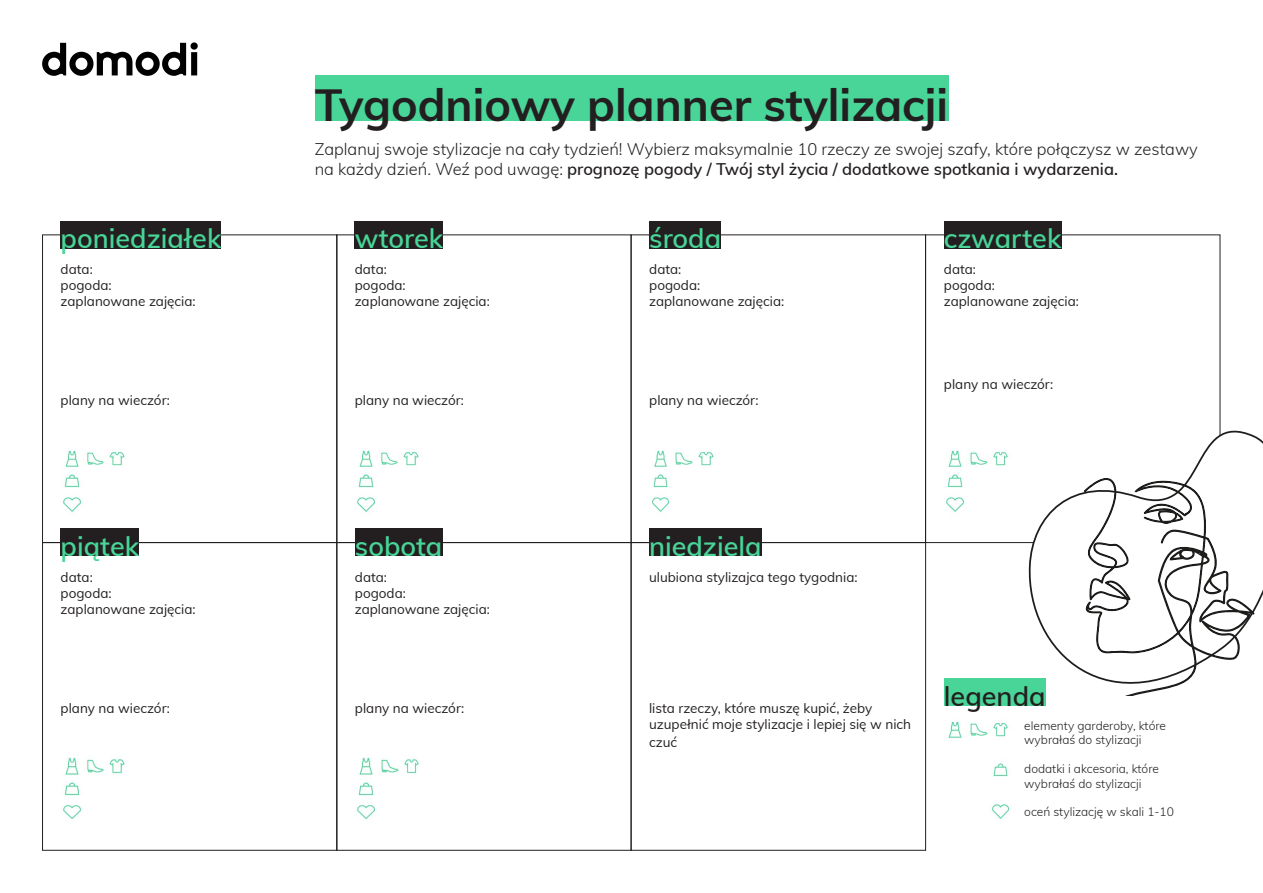
<style>
.page{position:relative;width:1263px;height:893px;background:#fff}
.page>*{position:absolute;margin:0;border:0;box-sizing:border-box;transform-origin:0 0}
.t1{font:700 45px "Muli";color:#231f20}
.t2{font:600 27px "Muli";color:#48d597}
.t3{font:600 27px "Muli";color:#231f20}
.t4{font:300 16.5px/19.8px "Muli";color:#231f20}
.t5{font:13.5px/16.2px "Muli";color:#231f20}
.t6{font:300 12px/14.4px "Muli";color:#231f20}
.s1{font-weight:600}
</style>
<div class="page">
<svg style="left:42px;top:42px;width:156px;height:34px"></svg>
<div style="left:315px;top:76px;width:633px;height:45px;background:#48d597"></div>
<div style="left:61px;top:221px;width:160px;height:27px;background:#231f20"></div>
<div style="left:336px;top:235px;width:295px;height:308px;border:1px solid #231f20"></div>
<div style="left:355px;top:221px;width:88px;height:27px;background:#231f20"></div>
<img style="left:359px;top:450px;width:60px;height:17px">
<img style="left:357px;top:474px;width:19px;height:38px">
<div style="left:649px;top:221px;width:72px;height:27px;background:#231f20"></div>
<img style="left:654px;top:450px;width:60px;height:17px">
<img style="left:651px;top:474px;width:19px;height:39px">
<div style="left:944px;top:221px;width:117px;height:27px;background:#231f20"></div>
<img style="left:948px;top:450px;width:60px;height:17px">
<img style="left:946px;top:474px;width:19px;height:38px">
<div style="left:42px;top:542px;width:295px;height:308px;border:1px solid #231f20"></div>
<div style="left:61px;top:529px;width:78px;height:27px;background:#231f20"></div>
<img style="left:65px;top:757px;width:60px;height:18px">
<img style="left:63px;top:782px;width:19px;height:38px">
<div style="left:944px;top:679px;width:101px;height:27px;background:#48d597"></div>
<img style="left:948px;top:721px;width:60px;height:17px">
<img style="left:991px;top:804px;width:19px;height:16px">
<img style="left:993px;top:763px;width:15px;height:14px">
<div style="left:336px;top:542px;width:295px;height:308px;border:1px solid #231f20"></div>
<div style="left:355px;top:529px;width:87px;height:27px;background:#231f20"></div>
<img style="left:359px;top:757px;width:60px;height:18px">
<img style="left:357px;top:782px;width:19px;height:38px">
<div style="left:631px;top:542px;width:295px;height:308px;border:1px solid #231f20"></div>
<div style="left:649px;top:529px;width:113px;height:27px;background:#231f20"></div>
<img style="left:65px;top:450px;width:60px;height:17px">
<img style="left:63px;top:474px;width:19px;height:38px">
<svg style="left:1024px;top:430px;width:239px;height:265px"></svg>
<svg style="left:1082px;top:475px;width:174px;height:220px"></svg>
<p class="t1" style="left:315px;top:72px;width:635px">Tygodniowy planner stylizacji</p>
<p class="t4" style="left:315px;top:138px;width:885px">Zaplanuj swoje stylizacje na cały tydzień! Wybierz maksymalnie 10 rzeczy ze swojej szafy, które połączysz w zestawy na każdy dzień. Weź pod uwagę: <span class="s1">prognozę pogody / Twój styl życia / dodatkowe spotkania i wydarzenia.</span></p>
<p class="t2" style="left:61px;top:219px;width:162px">poniedziałek</p>
<p class="t2" style="left:355px;top:219px;width:90px">wtorek</p>
<p class="t2" style="left:649px;top:219px;width:73px">środa</p>
<p class="t2" style="left:944px;top:219px;width:119px">czwartek</p>
<p class="t5" style="left:61px;top:260px;width:34px">data:</p>
<p class="t5" style="left:61px;top:276px;width:53px">pogoda:</p>
<p class="t5" style="left:61px;top:293px;width:137px">zaplanowane zajęcia:</p>
<p class="t5" style="left:355px;top:260px;width:34px">data:</p>
<p class="t5" style="left:355px;top:276px;width:53px">pogoda:</p>
<p class="t5" style="left:355px;top:293px;width:137px">zaplanowane zajęcia:</p>
<p class="t5" style="left:649px;top:260px;width:34px">data:</p>
<p class="t5" style="left:649px;top:276px;width:53px">pogoda:</p>
<p class="t5" style="left:649px;top:293px;width:137px">zaplanowane zajęcia:</p>
<p class="t5" style="left:944px;top:260px;width:34px">data:</p>
<p class="t5" style="left:944px;top:276px;width:53px">pogoda:</p>
<p class="t5" style="left:944px;top:293px;width:137px">zaplanowane zajęcia:</p>
<p class="t5" style="left:944px;top:375px;width:111px">plany na wieczór:</p>
<p class="t5" style="left:61px;top:392px;width:111px">plany na wieczór:</p>
<p class="t5" style="left:355px;top:392px;width:111px">plany na wieczór:</p>
<p class="t5" style="left:649px;top:392px;width:111px">plany na wieczór:</p>
<p class="t2" style="left:61px;top:527px;width:80px">piątek</p>
<p class="t2" style="left:355px;top:527px;width:89px">sobota</p>
<p class="t2" style="left:649px;top:527px;width:114px">niedziela</p>
<p class="t5" style="left:61px;top:568px;width:34px">data:</p>
<p class="t5" style="left:61px;top:584px;width:53px">pogoda:</p>
<p class="t5" style="left:61px;top:600px;width:137px">zaplanowane zajęcia:</p>
<p class="t5" style="left:355px;top:568px;width:34px">data:</p>
<p class="t5" style="left:355px;top:584px;width:53px">pogoda:</p>
<p class="t5" style="left:355px;top:600px;width:137px">zaplanowane zajęcia:</p>
<p class="t5" style="left:649px;top:568px;width:210px">ulubiona stylizajca tego tygodnia:</p>
<p class="t5" style="left:61px;top:699px;width:111px">plany na wieczór:</p>
<p class="t5" style="left:355px;top:699px;width:111px">plany na wieczór:</p>
<p class="t5" style="left:649px;top:699px;width:264px">lista rzeczy, które muszę kupić, żeby uzupełnić moje stylizacje i lepiej się w nich</p>
<p class="t5" style="left:649px;top:733px;width:30px">czuć</p>
<p class="t3" style="left:944px;top:677px;width:103px">legenda</p>
<p class="t6" style="left:1024px;top:718px;width:143px">elementy garderoby, które wybrałaś do stylizacji</p>
<p class="t6" style="left:1024px;top:761px;width:136px">dodatki i akcesoria, które wybrałaś do stylizacji</p>
<p class="t6" style="left:1024px;top:804px;width:151px">oceń stylizację w skali 1-10</p>
</div>
